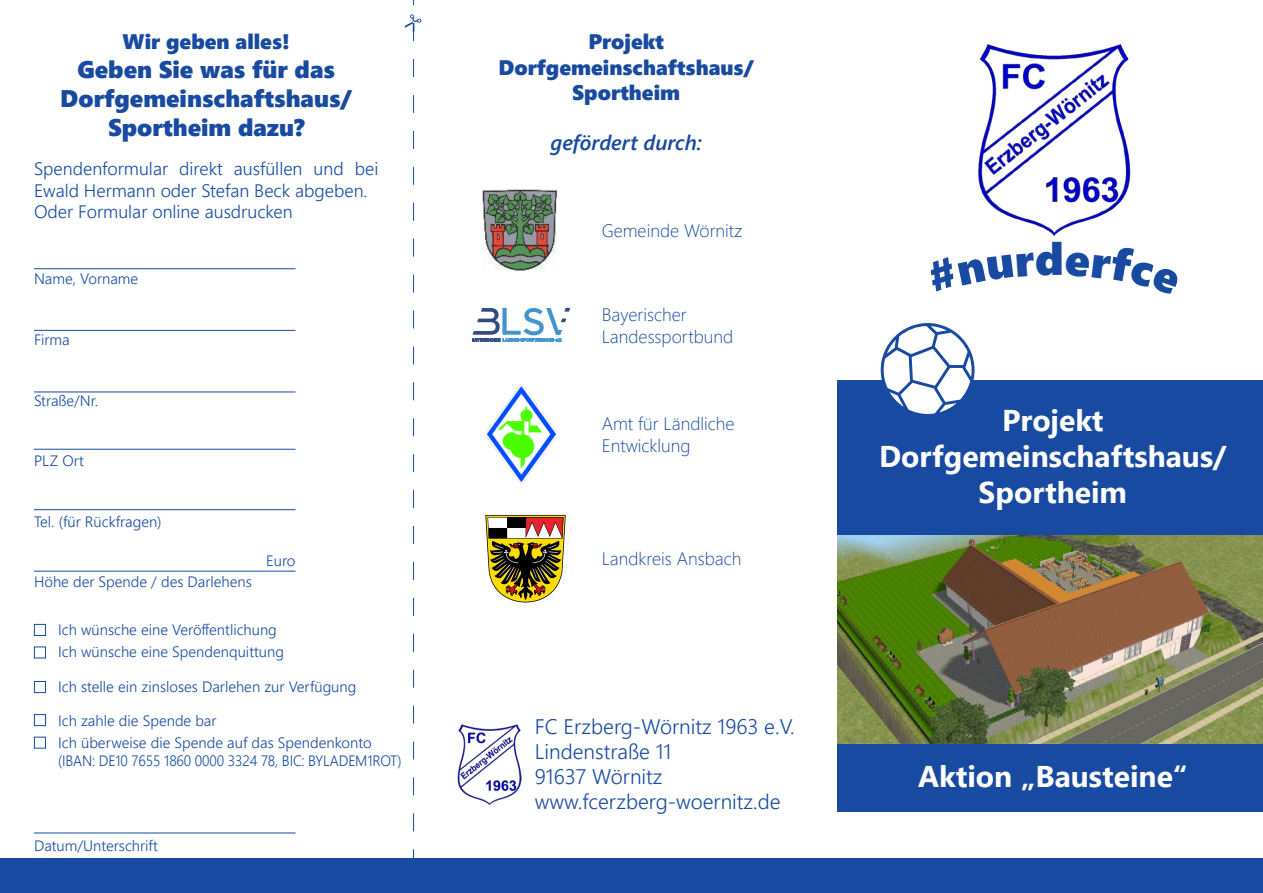
<style>
.page{position:relative;width:1263px;height:893px;background:#fff}
.page>*{position:absolute;margin:0;border:0;box-sizing:border-box;transform-origin:0 0}
.t1{font:45px "Segoe UI Black";color:#174aa0}
.t2{font:700 30px "Segoe UI";color:#fff}
.t3{font:24px/28.8px "Segoe UI Black";color:#174aa0;text-align:center}
.t4{font:300 21px "Segoe UI";color:#174aa0}
.t5{font:21px "Segoe UI Black";color:#174aa0}
.t6{font:italic 600 21px "Segoe UI";color:#174aa0}
.t7{font:300 18px/21.6px "Segoe UI";color:#174aa0}
.t8{font:300 18px/21.6px "Segoe UI";color:#174aa0}
.t9{font:300 15px "Segoe UI";color:#174aa0}
.t10{font:300 15px "Segoe UI";color:#174aa0;scale:.94 1}
</style>
<div class="page">
<div style="left:838px;top:709px;width:425px;height:102px;background:#174aa0"></div>
<img style="left:978px;top:44px;width:153px;height:192px">
<img style="left:457px;top:724px;width:64px;height:82px">
<img style="left:838px;top:535px;width:425px;height:208px">
<div style="left:838px;top:380px;width:425px;height:155px;background:#174aa0"></div>
<div style="left:0;top:859px;width:1263px;height:34px;background:#174aa0"></div>
<svg style="left:881px;top:323px;width:93px;height:91px"></svg>
<svg style="left:472px;top:308px;width:98px;height:34px"></svg>
<img style="left:483px;top:190px;width:74px;height:81px">
<img style="left:485px;top:384px;width:72px;height:100px">
<svg style="left:485px;top:515px;width:81px;height:87px"></svg>
<div style="left:34px;top:714px;width:12px;height:12px;border:1px solid #174aa0"></div>
<div style="left:34px;top:624px;width:12px;height:12px;border:1px solid #174aa0"></div>
<div style="left:34px;top:737px;width:12px;height:11px;border:1px solid #174aa0"></div>
<div style="left:34px;top:647px;width:12px;height:11px;border:1px solid #174aa0"></div>
<div style="left:34px;top:681px;width:12px;height:12px;border:1px solid #174aa0"></div>
<hr style="left:34px;top:268px;width:262px;height:1px;background:#174aa0">
<hr style="left:34px;top:330px;width:262px;height:1px;background:#174aa0">
<hr style="left:34px;top:392px;width:262px;height:1px;background:#174aa0">
<hr style="left:34px;top:449px;width:262px;height:1px;background:#174aa0">
<hr style="left:34px;top:509px;width:262px;height:1px;background:#174aa0">
<hr style="left:34px;top:571px;width:262px;height:1px;background:#174aa0">
<hr style="left:34px;top:833px;width:262px;height:1px;background:#174aa0">
<svg style="left:405px;top:0;width:16px;height:859px"></svg>
<p class="t5" style="left:123px;top:27px;width:169px">Wir geben alles!</p>
<p class="t3" style="left:77px;top:54px;width:259px">Geben Sie was für das</p>
<p class="t3" style="left:60px;top:83px;width:293px">Dorfgemeinschaftshaus/<br>Sportheim dazu?</p>
<p class="t7" style="left:34px;top:156px;width:346px">Spendenformular direkt ausfüllen und bei<br>Ewald Hermann oder Stefan Beck abgeben.</p>
<p class="t7" style="left:34px;top:199px;width:260px">Oder Formular online ausdrucken</p>
<p class="t9" style="left:34px;top:265px;width:106px">Name, Vorname</p>
<p class="t9" style="left:34px;top:326px;width:37px">Firma</p>
<p class="t9" style="left:34px;top:386px;width:65px">Straße/Nr.</p>
<p class="t9" style="left:34px;top:447px;width:51px">PLZ Ort</p>
<p class="t9" style="left:34px;top:507px;width:129px">Tel. (für Rückfragen)</p>
<p class="t9" style="left:34px;top:568px;width:219px">Höhe der Spende / des Darlehens</p>
<p class="t9" style="left:266px;top:546px;width:31px">Euro</p>
<p class="t9" style="left:58px;top:615px;width:220px">Ich wünsche eine Veröffentlichung</p>
<p class="t9" style="left:58px;top:638px;width:227px">Ich wünsche eine Spendenquittung</p>
<p class="t9" style="left:58px;top:673px;width:300px">Ich stelle ein zinsloses Darlehen zur Verfügung</p>
<p class="t9" style="left:58px;top:706px;width:160px">Ich zahle die Spende bar</p>
<p class="t9" style="left:58px;top:729px;width:315px">Ich überweise die Spende auf das Spendenkonto</p>
<p class="t10" style="left:58px;top:747px;width:367px">(IBAN: DE10 7655 1860 0000 3324 78, BIC: BYLADEM1ROT)</p>
<p class="t9" style="left:34px;top:831px;width:125px">Datum/Unterschrift</p>
<p class="t5" style="left:588px;top:27px;width:77px">Projekt</p>
<p class="t5" style="left:498px;top:52px;width:257px">Dorfgemeinschaftshaus/</p>
<p class="t5" style="left:572px;top:77px;width:109px">Sportheim</p>
<p class="t6" style="left:550px;top:126px;width:153px">gefördert durch:</p>
<p class="t8" style="left:602px;top:218px;width:142px">Gemeinde Wörnitz</p>
<p class="t8" style="left:602px;top:302px;width:133px">Bayerischer<br>Landessportbund</p>
<p class="t8" style="left:602px;top:411px;width:134px">Amt für Ländliche<br>Entwicklung</p>
<p class="t8" style="left:602px;top:546px;width:141px">Landkreis Ansbach</p>
<p class="t4" style="left:535px;top:706px;width:262px">FC Erzberg-Wörnitz 1963 e.V.</p>
<p class="t4" style="left:535px;top:731px;width:138px">Lindenstraße 11</p>
<p class="t4" style="left:535px;top:757px;width:129px">91637 Wörnitz</p>
<p class="t4" style="left:535px;top:782px;width:247px">www.fcerzberg-woernitz.de</p>
<p class="t1" style="left:1035px;top:227px;width:31px">d</p>
<p class="t2" style="left:1002px;top:392px;width:103px">Projekt</p>
<p class="t2" style="left:879px;top:428px;width:349px">Dorfgemeinschaftshaus/</p>
<p class="t2" style="left:978px;top:464px;width:150px">Sportheim</p>
<p class="t2" style="left:918px;top:748px;width:271px">Aktion „Bausteine“</p>
</div>
